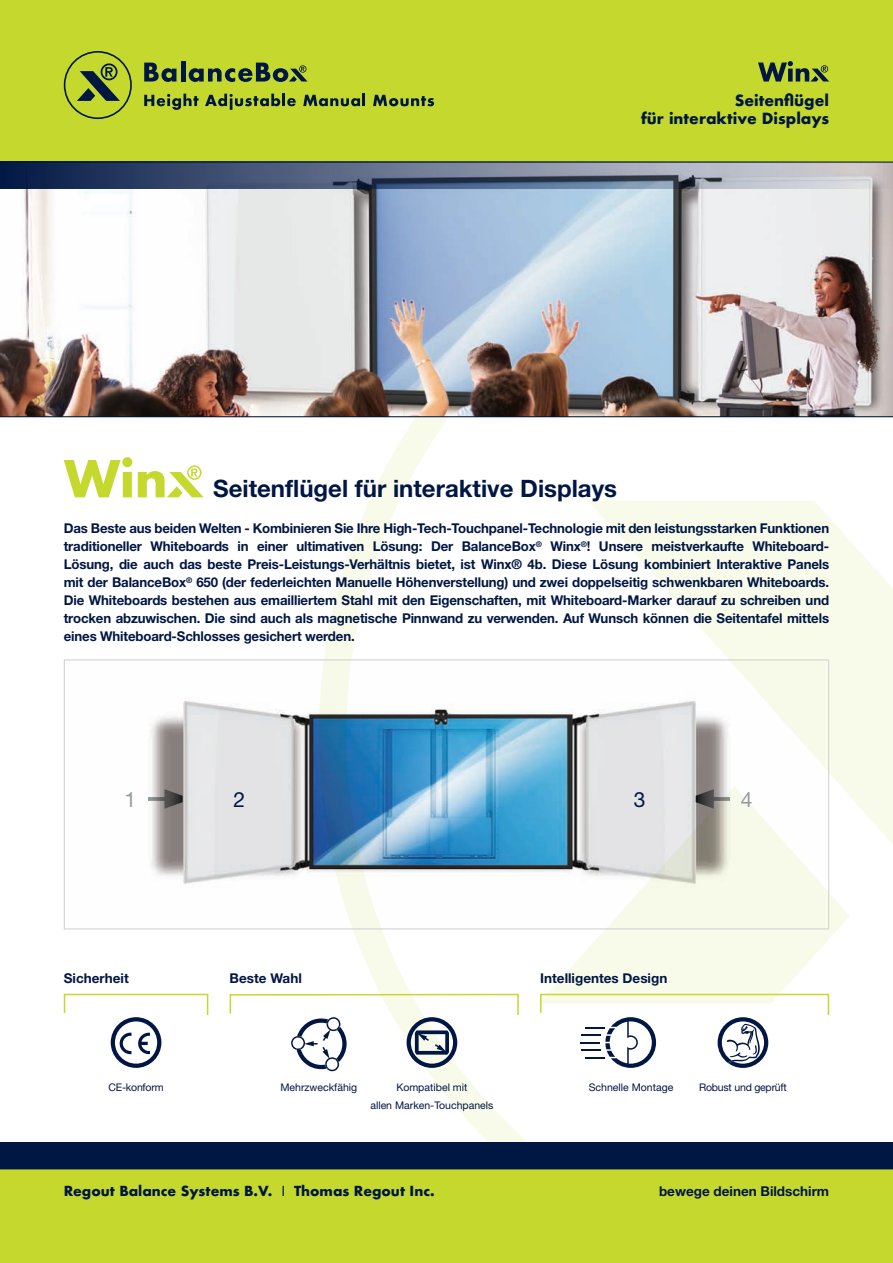
<style>
.page{position:relative;width:893px;height:1263px;background:#fff}
.page>*{position:absolute;margin:0;border:0;box-sizing:border-box;transform-origin:0 0}
.t1{font:700 24px "Helvetica Neue";color:#001643}
.t2{font:21px "Helvetica Neue";color:#949a9d}
.t3{font:21px "Helvetica Neue";color:#001643}
.t4{font:700 15px "Futura";color:#001643}
.platte_tekts{font:700 13.5px/18px "Helvetica Neue";color:#001643;text-align:justify}
.t5{font:700 13.5px "Futura";color:#001643}
.platte_tekts-2{font:10.5px "Helvetica Neue";color:#001643}
.platte_tekts-3{font:10.5px "Helvetica Neue";letter-spacing:-.02em;color:#001643}
.s1{font-weight:400}
</style>
<div class="page">
<img style="left:0;top:189px;width:893px;height:227px">
<svg style="left:319px;top:417px;width:574px;height:725px"></svg>
<div style="left:0;top:0;width:893px;height:162px;background:#c4d82d"></div>
<svg style="left:0;top:163px;width:893px;height:26px"></svg>
<div style="left:0;top:1142px;width:893px;height:27px;background:#001643"></div>
<div style="left:0;top:1169px;width:893px;height:94px;background:#c4d82d"></div>
<hr style="left:0;top:416px;width:893px;height:1px;background:#001643">
<hr style="left:0;top:162px;width:893px;height:1px;background:#001643">
<svg style="left:64px;top:51px;width:68px;height:68px"></svg>
<svg style="left:144px;top:94px;width:55px;height:16px"></svg>
<svg style="left:205px;top:94px;width:91px;height:16px"></svg>
<svg style="left:303px;top:94px;width:62px;height:12px"></svg>
<svg style="left:373px;top:95px;width:61px;height:11px"></svg>
<hr style="left:181px;top:61px;width:4px;height:21px;background:#001643">
<svg style="left:144px;top:63px;width:32px;height:19px"></svg>
<svg style="left:189px;top:63px;width:119px;height:19px"></svg>
<svg style="left:758px;top:61px;width:71px;height:21px"></svg>
<img style="left:64px;top:659px;width:760px;height:270px">
<svg style="left:696px;top:789px;width:33px;height:19px"></svg>
<svg style="left:149px;top:789px;width:34px;height:19px"></svg>
<svg style="left:63px;top:993px;width:146px;height:75px"></svg>
<svg style="left:64px;top:457px;width:68px;height:40px"></svg>
<svg style="left:138px;top:465px;width:66px;height:32px"></svg>
<svg style="left:539px;top:993px;width:291px;height:75px"></svg>
<svg style="left:229px;top:993px;width:290px;height:78px"></svg>
<p class="t4" style="left:735px;top:90px;width:96px">Seitenflügel</p>
<p class="t4" style="left:641px;top:108px;width:190px">für interaktive Displays</p>
<p class="t1" style="left:213px;top:474px;width:405px">Seitenflügel für interaktive Displays</p>
<p class="platte_tekts" style="left:64px;top:519px;width:767px">Das Beste aus beiden Welten - Kombinieren Sie Ihre High-Tech-Touchpanel-Technologie mit den leistungsstarken Funktionen traditioneller Whiteboards in einer ultimativen Lösung: Der BalanceBox<sup>®</sup> Winx<sup>®</sup>! Unsere meistverkaufte Whiteboard-Lösung, die auch das beste Preis-Leistungs-Verhältnis bietet, ist Winx® 4b. Diese Lösung kombiniert Interaktive Panels mit der BalanceBox<sup>®</sup> 650 (der federleichten Manuelle Höhenverstellung) und zwei doppelseitig schwenkbaren Whiteboards.<br>Die Whiteboards bestehen aus emailliertem Stahl mit den Eigenschaften, mit Whiteboard-Marker darauf zu schreiben und trocken abzuwischen. Die sind auch als magnetische Pinnwand zu verwenden. Auf Wunsch können die Seitentafel mittels eines Whiteboard-Schlosses gesichert werden.</p>
<p class="t2" style="left:125px;top:787px;width:13px">1</p>
<p class="t3" style="left:234px;top:787px;width:13px">2</p>
<p class="t3" style="left:634px;top:787px;width:13px">3</p>
<p class="t2" style="left:741px;top:787px;width:13px">4</p>
<p class="platte_tekts" style="left:64px;top:969px;width:66px">Sicherheit</p>
<p class="platte_tekts" style="left:230px;top:969px;width:74px">Beste Wahl</p>
<p class="platte_tekts" style="left:540px;top:969px;width:129px">Intelligentes Design</p>
<p class="platte_tekts-3" style="left:109px;top:1081px;width:57px">CE-konform</p>
<p class="platte_tekts-2" style="left:280px;top:1081px;width:78px">Mehrzweckfähig</p>
<p class="platte_tekts-2" style="left:396px;top:1081px;width:73px">Kompatibel mit</p>
<p class="platte_tekts-2" style="left:589px;top:1081px;width:86px">Schnelle Montage</p>
<p class="platte_tekts-3" style="left:699px;top:1081px;width:89px">Robust und geprüft</p>
<p class="platte_tekts-2" style="left:370px;top:1099px;width:125px">allen Marken-Touchpanels</p>
<p class="t5" style="left:64px;top:1181px;width:372px">Regout Balance Systems B.V. <span class="s1">I</span> Thomas Regout Inc.</p>
<p class="platte_tekts" style="left:659px;top:1181px;width:172px">bewege deinen Bildschirm</p>
</div>
